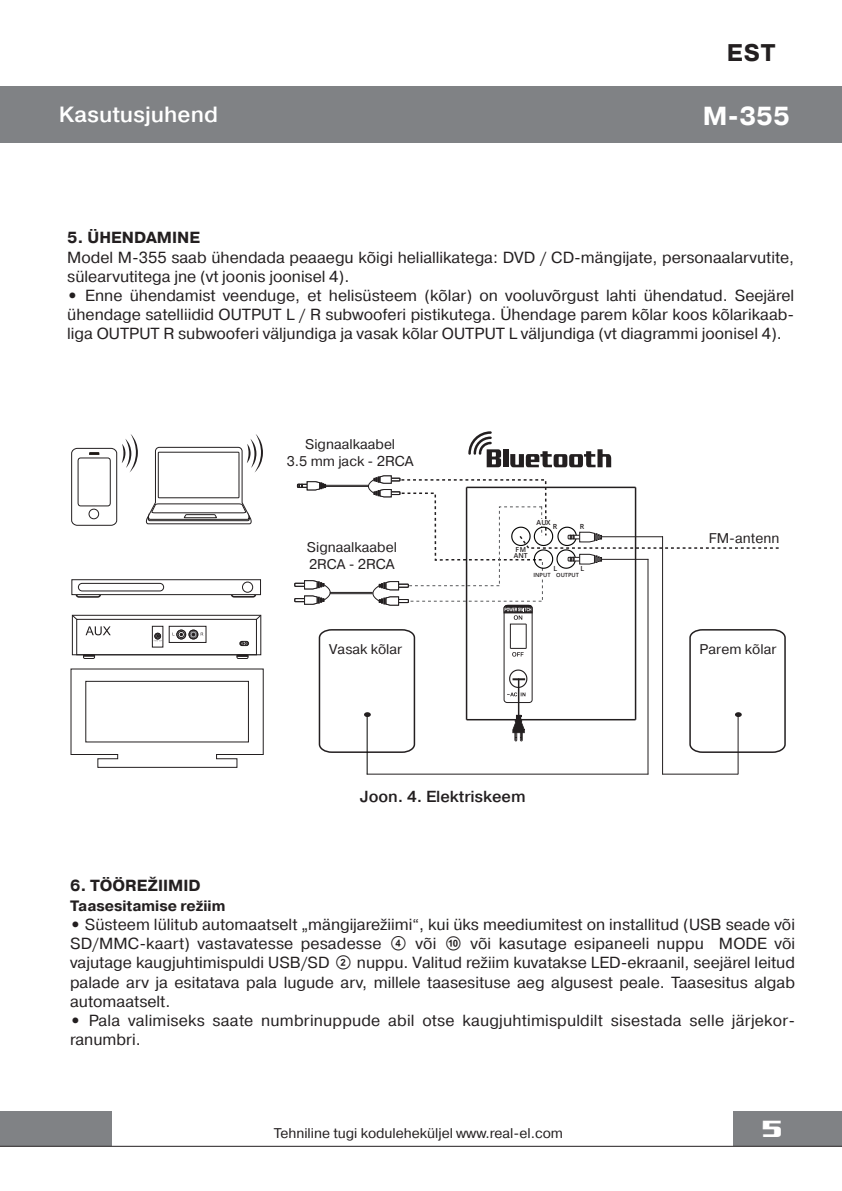
<style>
.page{position:relative;width:842px;height:1191px;background:#fff}
.page>*{position:absolute;margin:0;border:0;box-sizing:border-box;transform-origin:0 0}
.t1{font:700 26px "Pragmatica";color:#fff}
.t2{font:700 24px "Pragmatica";color:#231f20}
.t3{font:700 23.2px "Enter Sansman";color:#fff;scale:1.19 1}
.t4{font:500 22px "Pragmatica";color:#fff}
.t5{font:16px/19.2px "Pragmatica";color:#231f20}
.t6{font:700 16px "Pragmatica";color:#231f20}
.t7{font:500 16px "Pragmatica";color:#231f20}
.t8{font:700 15px "Pragmatica";color:#231f20}
.t9{font:14px/17px "Pragmatica";color:#231f20}
.t10{font:600 7px "Open Sans";color:#231f20}
.t11{font:600 6.8px/5.6px "Open Sans";color:#231f20}
.t12{font:600 5.6px "Open Sans";color:#231f20}
.s1{font-weight:700}
.s2{font-size:14.2px}
.s3{font-family:"SVEN"}
</style>
<div class="page">
<div style="left:0;top:86px;width:842px;height:57px;background:#808285"></div>
<div style="left:733px;top:1111px;width:109px;height:35px;background:#808285"></div>
<div style="left:0;top:1111px;width:112px;height:35px;background:#808285"></div>
<hr style="left:0;top:1146px;width:842px;height:1px;background:#231f20">
<div style="left:503px;top:449px;width:6px;height:18px;background:#231f20"></div>
<svg style="left:510px;top:449px;width:101px;height:18px"></svg>
<svg style="left:468px;top:431px;width:33px;height:36px"></svg>
<div style="left:83px;top:654px;width:12px;height:5px;border:1px solid #231f20"></div>
<svg style="left:83px;top:655px;width:12px;height:1px"></svg>
<div style="left:236px;top:654px;width:12px;height:5px;border:1px solid #231f20"></div>
<svg style="left:236px;top:655px;width:12px;height:1px"></svg>
<div style="left:72px;top:615px;width:189px;height:40px;border:1px solid #231f20"></div>
<div style="left:76px;top:619px;width:181px;height:36px;border:1px solid #231f20"></div>
<svg style="left:71px;top:614px;width:7px;height:7px"></svg>
<div style="left:154px;top:632px;width:7px;height:7px;border:1px solid #231f20;border-radius:50%"></div>
<div style="left:152px;top:626px;width:11px;height:21px;border:1px solid #231f20"></div>
<svg style="left:154px;top:633px;width:8px;height:8px"></svg>
<div style="left:239px;top:641px;width:10px;height:5px;border:1px solid #231f20;border-radius:2px"></div>
<svg style="left:240px;top:641px;width:8px;height:4px"></svg>
<svg style="left:255px;top:614px;width:7px;height:7px"></svg>
<div style="left:188px;top:629px;width:10px;height:10px;border:1px solid #231f20;border-radius:50%"></div>
<div style="left:189px;top:630px;width:9px;height:9px;border:1px solid #231f20;border-radius:50%"></div>
<div style="left:176px;top:629px;width:10px;height:10px;border:1px solid #231f20;border-radius:50%"></div>
<div style="left:177px;top:630px;width:9px;height:9px;background:#312e2f;border-radius:50%"></div>
<div style="left:176px;top:630px;width:10px;height:9px;border:1px solid #231f20;border-radius:50%"></div>
<div style="left:178px;top:631px;width:7px;height:7px;border:1px solid #231f20;border-radius:50%"></div>
<div style="left:169px;top:626px;width:37px;height:17px;border:1px solid #231f20"></div>
<svg style="left:173px;top:631px;width:11px;height:6px"></svg>
<svg style="left:190px;top:631px;width:13px;height:6px"></svg>
<svg style="left:86px;top:626px;width:25px;height:9px"></svg>
<svg style="left:70px;top:668px;width:194px;height:100px"></svg>
<svg style="left:76px;top:595px;width:25px;height:3px"></svg>
<svg style="left:231px;top:595px;width:25px;height:2px"></svg>
<div style="left:71px;top:579px;width:190px;height:16px;border:1px solid #231f20"></div>
<div style="left:78px;top:583px;width:86px;height:8px;border:1px solid #231f20;border-radius:4px"></div>
<div style="left:242px;top:581px;width:11px;height:12px;border:1px solid #231f20;border-radius:50%"></div>
<svg style="left:71px;top:434px;width:67px;height:92px"></svg>
<svg style="left:145px;top:434px;width:118px;height:91px"></svg>
<div style="left:294px;top:583px;width:21px;height:3px;border:1px solid #231f20"></div>
<div style="left:294px;top:598px;width:21px;height:4px;border:1px solid #231f20"></div>
<div style="left:297px;top:484px;width:21px;height:4px;border:1px solid #231f20"></div>
<hr style="left:662px;top:773px;width:76px;height:1px;background:#231f20">
<hr style="left:367px;top:773px;width:281px;height:1px;background:#231f20">
<hr style="left:737px;top:714px;width:1px;height:60px;background:#231f20">
<hr style="left:367px;top:714px;width:1px;height:60px;background:#050604">
<hr style="left:647px;top:559px;width:1px;height:215px;background:#231f20">
<hr style="left:662px;top:536px;width:1px;height:238px;background:#231f20">
<svg style="left:298px;top:475px;width:488px;height:278px"></svg>
<h3 class="t4" style="left:59px;top:101px;width:161px">Kasutusjuhend</h3>
<h2 class="t2" style="left:727px;top:37px;width:50px">EST</h2>
<h1 class="t1" style="left:703px;top:99px;width:89px">M-355</h1>
<p class="t6" style="left:67px;top:227px;width:134px">5. ÜHENDAMINE</p>
<p class="t5" style="left:67px;top:248px;width:728px">Model M-355 saab ühendada peaaegu kõigi heliallikatega: DVD / CD-mängĳate, personaalarvutite, sülearvutitega jne (vt joonis joonisel 4).</p>
<p class="t5" style="left:67px;top:286px;width:728px;text-align:justify"><span class="s1">•</span> Enne ühendamist veenduge, et helisüsteem (kõlar) on vooluvõrgust lahti ühendatud. Seejärel ühendage satelliidid OUTPUT L / R subwooferi pistikutega. Ühendage parem kõlar koos kõlarikaab&shy;liga OUTPUT R subwooferi väljundiga ja vasak kõlar OUTPUT L väljundiga (vt diagrammi joonisel 4).</p>
<p class="t9" style="left:287px;top:435px;width:128px;text-align:center">Signaalkaabel<br>3.5 mm jack - <span class="s2">2RCA</span></p>
<p class="t9" style="left:307px;top:539px;width:91px">Signaalkaabel<br>2RCA - <span class="s2">2RCA</span></p>
<p class="t10" style="left:536px;top:518px;width:16px">AUX</p>
<p class="t10" style="left:553px;top:522px;width:6px">R</p>
<p class="t10" style="left:553px;top:563px;width:5px">L</p>
<p class="t12" style="left:556px;top:571px;width:24px">OUTPUT</p>
<p class="t10" style="left:580px;top:522px;width:6px">R</p>
<p class="t10" style="left:580px;top:563px;width:5px">L</p>
<p class="t11" style="left:514px;top:546px;width:16px">FM<br>ANT</p>
<p class="t12" style="left:533px;top:571px;width:19px">INPUT</p>
<p class="t9" style="left:709px;top:530px;width:72px">FM-antenn</p>
<p class="t9" style="left:329px;top:641px;width:75px">Vasak kõlar</p>
<p class="t9" style="left:700px;top:641px;width:78px">Parem kõlar</p>
<p class="t7" style="left:360px;top:786px;width:167px">Joon. 4. Elektriskeem</p>
<p class="t6" style="left:70px;top:875px;width:132px">6. TÖÖREŽIIMID</p>
<p class="t8" style="left:70px;top:895px;width:157px">Taasesitamise režiim</p>
<p class="t5" style="left:70px;top:915px;width:727px;text-align:justify"><span class="s1">•</span> Süsteem lülitub automaatselt „mängĳarežiimi“, kui üks meediumitest on installitud (USB seade või SD/MMC-kaart) vastavatesse pesadesse <span class="s3">d</span> või <span class="s3">j</span> või kasutage esipaneeli nuppu MODE või vajutage kaugjuhtimispuldi USB/SD <span class="s3">b</span> nuppu. Valitud režiim kuvatakse LED-ekraanil, seejärel leitud palade arv ja esitatava pala lugude arv, millele taasesituse aeg algusest peale. Taasesitus algab automaatselt.</p>
<p class="t5" style="left:70px;top:1011px;width:727px"><span class="s1">•</span> Pala valimiseks saate numbrinuppude abil otse kaugjuhtimispuldilt sisestada selle järjekor&shy;ranumbri.</p>
<p class="t9" style="left:274px;top:1125px;width:291px">Tehniline tugi koduleheküljel www.real-el.com</p>
<h3 class="t3" style="left:761px;top:1116px;width:19px">5</h3>
</div>
